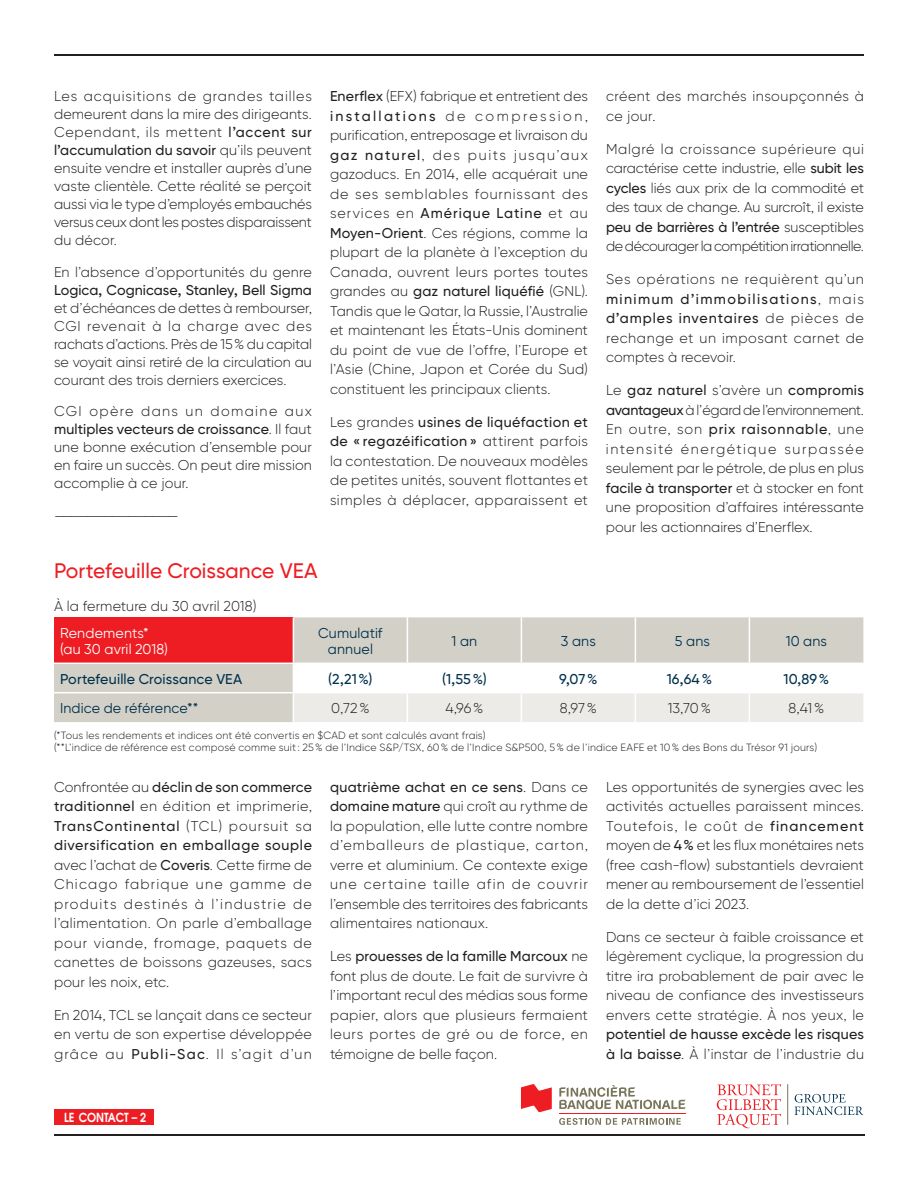
<style>
.page{position:relative;width:918px;height:1188px;background:#fff}
.page>*{position:absolute;margin:0;border:0;box-sizing:border-box;transform-origin:0 0}
.BRO-_8__Title_3{font:500 21px "Gilroy BN";color:#ee1d23}
.BRO-_7__Body{font:300 14.25px/19.5px "Gilroy BN";letter-spacing:.01em;color:#231f20;text-align:justify}
.Table_Titles{font:14.25px/16.5px "Gilroy BN";letter-spacing:.01em;color:#00314d;text-align:center}
.BRO-_7__Body-2{font:300 14.25px/19.5px "Gilroy BN";letter-spacing:.035em;color:#231f20}
.Table_Data{font:500 14.25px "Gilroy BN";letter-spacing:.005em;color:#00314d}
.Table_Titles_RedCell{font:14.25px "Gilroy BN";letter-spacing:.01em;color:#fff}
.Table_Data-2{font:300 14.25px "Gilroy BN";letter-spacing:-.005em;color:#231f20}
.Table_Titles-2{font:500 14.25px "Gilroy BN";letter-spacing:.01em;color:#00314d}
.t1{font:600 12.45px "Avant Garde";letter-spacing:-.005em;color:#fff;scale:.87 1}
.Table_Data-3{font:300 10.5px "Gilroy BN";letter-spacing:.02em;color:#231f20}
.s1{font-weight:500}
</style>
<div class="page">
<hr style="left:54px;top:54px;width:810px;height:2px;background:#231f20">
<svg style="left:54px;top:617px;width:809px;height:105px;background:#d9aaa4"></svg>
<hr style="left:293px;top:617px;width:1px;height:46px;background:#fff">
<hr style="left:407px;top:617px;width:1px;height:46px;background:#fff">
<hr style="left:521px;top:617px;width:1px;height:46px;background:#fff">
<hr style="left:635px;top:617px;width:1px;height:46px;background:#fff">
<hr style="left:749px;top:617px;width:1px;height:46px;background:#fff">
<hr style="left:54px;top:663px;width:239px;height:1px;background:#fff">
<hr style="left:54px;top:692px;width:239px;height:1px;background:#fff">
<svg style="left:293px;top:663px;width:570px;height:59px"></svg>
<svg style="left:717px;top:1084px;width:64px;height:44px"></svg>
<svg style="left:795px;top:1094px;width:68px;height:21px"></svg>
<hr style="left:787px;top:1084px;width:1px;height:41px;background:#78755b">
<svg style="left:559px;top:1085px;width:127px;height:25px"></svg>
<svg style="left:521px;top:1084px;width:31px;height:28px"></svg>
<svg style="left:559px;top:1118px;width:122px;height:7px"></svg>
<hr style="left:559px;top:1113px;width:127px;height:1px;background:#ee1d23">
<div style="left:54px;top:1109px;width:99px;height:16px;background:#ee1d23"></div>
<hr style="left:54px;top:1134px;width:810px;height:2px;background:#231f20">
<p class="BRO-_7__Body" style="left:54px;top:87px;width:260px;line-height:18px">Les acquisitions de grandes tailles demeurent dans la mire des dirigeants.<br>Cependant, ils mettent <span class="s1">l’accent sur l’accumulation du savoir</span> qu’ils peuvent ensuite vendre et installer auprès d’une vaste clientèle. Cette réalité se perçoit aussi via le type d’employés embauchés versus ceux dont les postes disparaissent du décor.</p>
<p class="BRO-_7__Body" style="left:54px;top:263px;width:260px;line-height:18px">En l’absence d’opportunités du genre <span class="s1">Logica, Cognicase, Stanley, Bell Sigma </span>et d’échéances de dettes à rembourser, CGI revenait à la charge avec des rachats d’actions. Près de 15% du capital se voyait ainsi retiré de la circulation au courant des trois derniers exercices.</p>
<p class="BRO-_7__Body" style="left:54px;top:402px;width:260px;line-height:18px">CGI opère dans un domaine aux <span class="s1">multiples vecteurs de croissance</span>. Il faut une bonne exécution d’ensemble pour en faire un succès. On peut dire mission accomplie à ce jour.</p>
<p class="BRO-_7__Body" style="left:54px;top:507px;width:126px">———————————————</p>
<p class="BRO-_7__Body" style="left:330px;top:87px;width:260px"><span class="s1">Enerflex</span> (EFX) fabrique et entretient des <span class="s1">installations</span> de compression, purification, entreposage et livraison du <span class="s1">gaz naturel</span>, des puits jusqu’aux gazoducs. En 2014, elle acquérait une de ses semblables fournissant des services en <span class="s1">Amérique Latine</span> et au <span class="s1">Moyen-Orient</span>. Ces régions, comme la plupart de la planète à l’exception du Canada, ouvrent leurs portes toutes grandes au <span class="s1">gaz naturel liquéfié</span> (GNL).<br>Tandis que le Qatar, la Russie, l’Australie et maintenant les États-Unis dominent du point de vue de l’offre, l’Europe et l’Asie (Chine, Japon et Corée du Sud) constituent les principaux clients.</p>
<p class="BRO-_7__Body" style="left:330px;top:412px;width:260px">Les grandes <span class="s1">usines de liquéfaction et de « regazéification »</span> attirent parfois la contestation. De nouveaux modèles de petites unités, souvent flottantes et simples à déplacer, apparaissent et</p>
<p class="BRO-_7__Body-2" style="left:606px;top:87px;width:260px">créent des marchés insoupçonnés à ce jour.</p>
<p class="BRO-_7__Body" style="left:606px;top:139px;width:260px">Malgré la croissance supérieure qui caractérise cette industrie, elle <span class="s1">subit les cycles</span> liés aux prix de la commodité et des taux de change. Au surcroît, il existe <span class="s1">peu de barrières à l’entrée</span> susceptibles de décourager la compétition irrationnelle.</p>
<p class="BRO-_7__Body" style="left:606px;top:270px;width:260px">Ses opérations ne requièrent qu’un <span class="s1">minimum d’immobilisations</span>, mais <span class="s1">d’amples inventaires</span> de pièces de rechange et un imposant carnet de comptes à recevoir.</p>
<p class="BRO-_7__Body" style="left:606px;top:381px;width:260px">Le <span class="s1">gaz naturel</span> s’avère un <span class="s1">compromis avantageux</span> à l’égard de l’environnement.<br>En outre, son <span class="s1">prix raisonnable</span>, une intensité énergétique surpassée seulement par le pétrole, de plus en plus <span class="s1">facile à transporter</span> et à stocker en font une proposition d’affaires intéressante pour les actionnaires d’Enerflex.</p>
<p class="BRO-_8__Title_3" style="left:54px;top:558px;width:265px">Portefeuille Croissance VEA</p>
<p class="BRO-_7__Body" style="left:54px;top:597px;width:204px">À la fermeture du 30 avril 2018)</p>
<p class="Table_Titles_RedCell" style="left:60px;top:624px;width:90px">Rendements*</p>
<p class="Table_Titles_RedCell" style="left:60px;top:641px;width:110px">(au 30 avril 2018)</p>
<p class="Table_Titles" style="left:318px;top:624px;width:66px">Cumulatif annuel</p>
<p class="Table_Titles" style="left:452px;top:633px;width:27px">1 an</p>
<p class="Table_Titles" style="left:561px;top:633px;width:36px">3 ans</p>
<p class="Table_Titles" style="left:675px;top:633px;width:37px">5 ans</p>
<p class="Table_Titles" style="left:786px;top:633px;width:43px">10 ans</p>
<p class="Table_Titles-2" style="left:60px;top:670px;width:184px">Portefeuille Croissance VEA</p>
<p class="Table_Data" style="left:328px;top:670px;width:46px">(2,21%)</p>
<p class="Table_Data" style="left:442px;top:670px;width:46px">(1,55%)</p>
<p class="Table_Data" style="left:559px;top:670px;width:40px">9,07%</p>
<p class="Table_Data" style="left:667px;top:670px;width:47px">16,64%</p>
<p class="Table_Data" style="left:783px;top:670px;width:47px">10,89%</p>
<p class="Table_Titles" style="left:60px;top:700px;width:140px">Indice de référence**</p>
<p class="Table_Data-2" style="left:331px;top:699px;width:40px">0,72%</p>
<p class="Table_Data-2" style="left:445px;top:699px;width:40px">4,96%</p>
<p class="Table_Data-2" style="left:560px;top:699px;width:39px">8,97%</p>
<p class="Table_Data-2" style="left:668px;top:699px;width:45px">13,70%</p>
<p class="Table_Data-2" style="left:789px;top:699px;width:37px">8,41%</p>
<p class="Table_Data-3" style="left:54px;top:729px;width:433px">(*Tous les rendements et indices ont été convertis en $CAD et sont calculés avant frais)</p>
<p class="Table_Data-3" style="left:54px;top:741px;width:765px">(**L’indice de référence est composé comme suit: 25% de l’Indice S&amp;P/TSX, 60% de l’Indice S&amp;P500, 5% de l’indice EAFE et 10% des Bons du Trésor 91 jours)</p>
<p class="BRO-_7__Body" style="left:54px;top:777px;width:260px">Confrontée au <span class="s1">déclin de son commerce traditionnel</span> en édition et imprimerie, <span class="s1">TransContinental</span> (TCL) poursuit sa <span class="s1">diversification en emballage souple </span>avec l’achat de <span class="s1">Coveris</span>. Cette firme de Chicago fabrique une gamme de produits destinés à l’industrie de l’alimentation. On parle d’emballage pour viande, fromage, paquets de canettes de boissons gazeuses, sacs pour les noix, etc.</p>
<p class="BRO-_7__Body" style="left:54px;top:1005px;width:260px">En 2014, TCL se lançait dans ce secteur en vertu de son expertise développée grâce au <span class="s1">Publi-Sac</span>. Il s’agit d’un</p>
<p class="BRO-_7__Body" style="left:606px;top:777px;width:260px">Les opportunités de synergies avec les activités actuelles paraissent minces.<br>Toutefois, le coût de <span class="s1">financement </span>moyen de <span class="s1">4%</span> et les flux monétaires nets (free cash-flow) substantiels devraient mener au remboursement de l’essentiel de la dette d’ici 2023.</p>
<p class="BRO-_7__Body" style="left:606px;top:927px;width:260px">Dans ce secteur à faible croissance et légèrement cyclique, la progression du titre ira probablement de pair avec le niveau de confiance des investisseurs envers cette stratégie. À nos yeux, le <span class="s1">potentiel de hausse excède les risques à la baisse</span>. À l’instar de l’industrie du</p>
<p class="BRO-_7__Body" style="left:330px;top:777px;width:260px"><span class="s1">quatrième achat en ce sens</span>. Dans ce <span class="s1">domaine mature</span> qui croît au rythme de la population, elle lutte contre nombre d’emballeurs de plastique, carton, verre et aluminium. Ce contexte exige une certaine taille afin de couvrir l’ensemble des territoires des fabricants alimentaires nationaux.</p>
<p class="BRO-_7__Body" style="left:330px;top:947px;width:260px">Les <span class="s1">prouesses de la famille Marcoux</span> ne font plus de doute. Le fait de survivre à l’important recul des médias sous forme papier, alors que plusieurs fermaient leurs portes de gré ou de force, en témoigne de belle façon.</p>
<p class="t1" style="left:64px;top:1109px;width:96px">LE CONTACT – 2</p>
</div>
